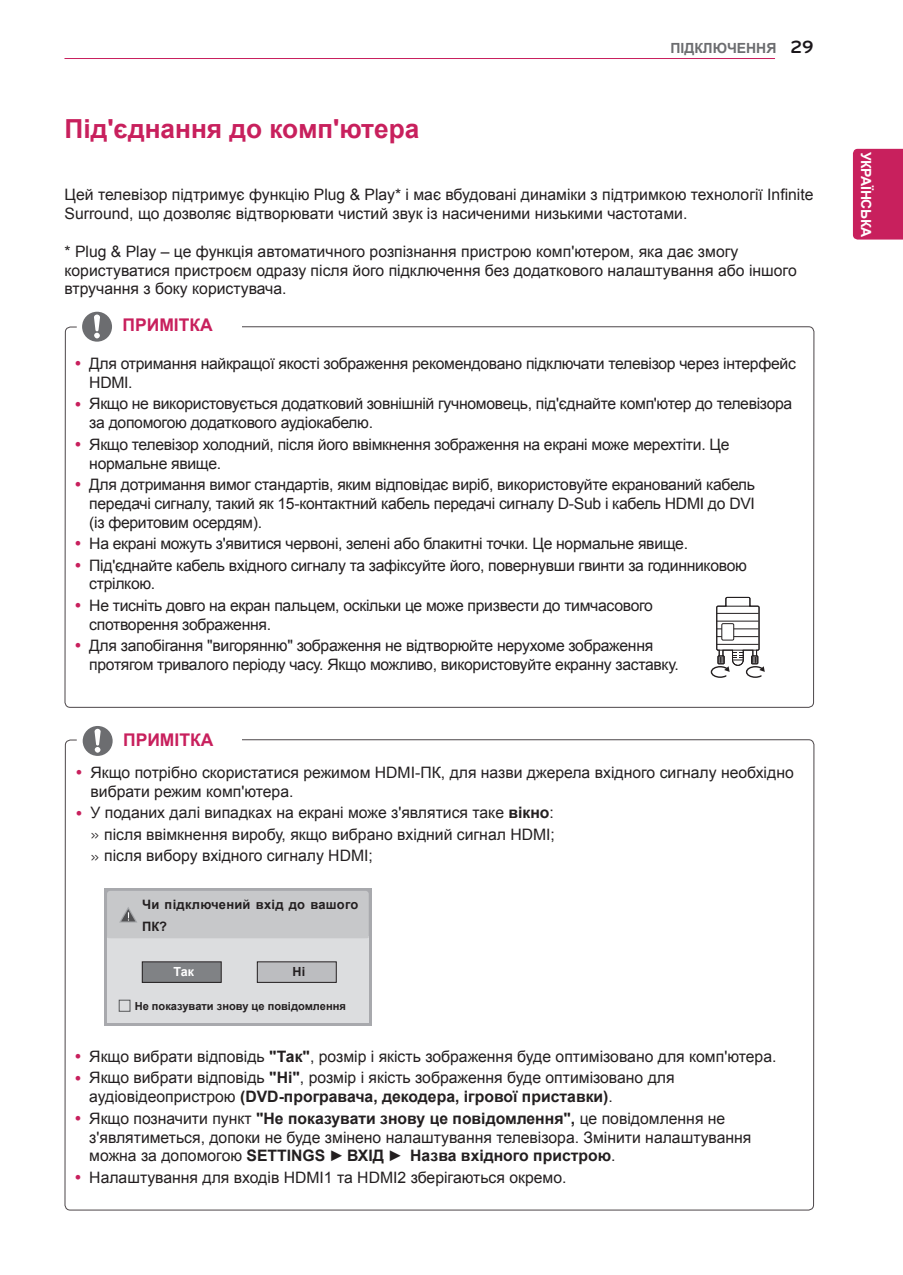
<style>
.page{position:relative;width:903px;height:1275px;background:#fff}
.page>*{position:absolute;margin:0;border:0;box-sizing:border-box;transform-origin:0 0}
.Title-1{font:700 26.25px "Arial";color:#c8205d}
.t1{font:700 17.5px "Arial";color:#c8205d}
.Body-Bullet{font:15.75px/18.9px "Arial";letter-spacing:-.02em;color:#231f20}
.Body-Bullet-2{font:15.75px/18.9px "Arial";color:#231f20}
.Body{font:15.75px/18.9px "Arial";color:#231f20}
.body-_ta_no_arrow{font:15.75px "Arial";color:#231f20}
.t2{font:700 14px "Arial";color:#6c6d70}
.t3{font:700 14px "Arial";letter-spacing:-.02em;color:#fff}
.t4{font:700 12.95px/22.2px "Arial";letter-spacing:.02em;color:#231f20}
.t5{font:700 12.6px "Arial";color:#fff}
.t6{font:700 12.6px "Arial";color:#231f20}
.t7{font:700 11.03px "Arial";color:#231f20}
.s1{font-family:"Bryant LG";font-size:18.38px;color:#1a161a}
.s2{font-weight:700}
.s3{font-family:"Bryant LG"}
.s4{font-family:"Bryant LG";font-weight:700}
</style>
<div class="page">
<div style="left:853px;top:149px;width:50px;height:91px;background:#c8205d"></div>
<hr style="left:64px;top:58px;width:711px;height:1px;background:#c8205d">
<div style="left:104px;top:888px;width:268px;height:138px;background:#a8a9ad"></div>
<div style="left:107px;top:937px;width:262px;height:86px;background:#dcdddf"></div>
<div style="left:107px;top:891px;width:262px;height:47px;background:#c7c8ca"></div>
<div style="left:142px;top:962px;width:79px;height:20px;background:#808285"></div>
<div style="left:257px;top:962px;width:79px;height:20px;background:#bcbdc0"></div>
<div style="left:119px;top:1000px;width:11px;height:12px;border:1px solid #57585a"></div>
<svg style="left:711px;top:596px;width:54px;height:82px"></svg>
<svg style="left:82px;top:312px;width:30px;height:30px"></svg>
<svg style="left:83px;top:726px;width:30px;height:30px"></svg>
<p class="Title-1" style="left:64px;top:112px;width:356px">Під'єднання до комп'ютера</p>
<p class="t2" style="left:670px;top:39px;width:145px">ПІДКЛЮЧЕННЯ <span class="s1">29</span></p>
<p class="Body" style="left:64px;top:185px;width:750px">Цей телевізор підтримує функцію Plug &amp; Play* і має вбудовані динаміки з підтримкою технології Infinite<br>Surround, що дозволяє відтворювати чистий звук із насиченими низькими частотами.</p>
<p class="Body" style="left:64px;top:242px;width:734px">* Plug &amp; Play – це функція автоматичного розпізнання пристрою комп'ютером, яка дає змогу користуватися пристроєм одразу після його підключення без додаткового налаштування або іншого втручання з боку користувача.</p>
<p class="t1" style="left:122px;top:314px;width:92px">ПРИМІТКА</p>
<p class="Body-Bullet" style="left:89px;top:354px;width:708px">Для отримання найкращої якості зображення рекомендовано підключати телевізор через інтерфейс<br>HDMI.</p>
<p class="Body-Bullet" style="left:89px;top:395px;width:704px">Якщо не використовується додатковий зовнішній гучномовець, під'єднайте комп'ютер до телевізора за допомогою додаткового аудіокабелю.</p>
<p class="Body-Bullet" style="left:89px;top:435px;width:642px">Якщо телевізор холодний, після його ввімкнення зображення на екрані може мерехтіти. Це нормальне явище.</p>
<p class="Body-Bullet" style="left:89px;top:475px;width:667px;text-align:justify">Для дотримання вимог стандартів, яким відповідає виріб, використовуйте екранований кабель передачі сигналу, такий як 15-контактний кабель передачі сигналу D-Sub і кабель HDMI до DVI (із феритовим осердям).</p>
<p class="Body-Bullet" style="left:89px;top:534px;width:600px">На екрані можуть з'явитися червоні, зелені або блакитні точки. Це нормальне явище.</p>
<p class="Body-Bullet" style="left:89px;top:556px;width:659px">Під'єднайте кабель вхідного сигналу та зафіксуйте його, повернувши гвинти за годинниковою стрілкою.</p>
<p class="Body-Bullet" style="left:89px;top:596px;width:565px">Не тисніть довго на екран пальцем, оскільки це може призвести до тимчасового спотворення зображення.</p>
<p class="Body-Bullet" style="left:89px;top:636px;width:591px">Для запобігання "вигорянню" зображення не відтворюйте нерухоме зображення протягом тривалого періоду часу. Якщо можливо, використовуйте екранну заставку.</p>
<p class="t1" style="left:123px;top:728px;width:92px">ПРИМІТКА</p>
<p class="Body-Bullet-2" style="left:91px;top:763px;width:705px">Якщо потрібно скористатися режимом HDMI-ПК, для назви джерела вхідного сигналу необхідно вибрати режим комп'ютера.</p>
<p class="Body-Bullet-2" style="left:91px;top:803px;width:465px">У поданих далі випадках на екрані може з'являтися таке <span class="s2">вікно</span>:</p>
<p class="body-_ta_no_arrow" style="left:91px;top:824px;width:466px"><span class="s3">»</span> після ввімкнення виробу, якщо вибрано вхідний сигнал HDMI;</p>
<p class="body-_ta_no_arrow" style="left:91px;top:845px;width:284px"><span class="s3">»</span> після вибору вхідного сигналу HDMI;</p>
<p class="t4" style="left:142px;top:894px;width:218px">Чи підключений вхід до вашого<br>ПК?</p>
<p class="t5" style="left:174px;top:963px;width:22px">Так</p>
<p class="t6" style="left:293px;top:963px;width:14px">Ні</p>
<p class="t7" style="left:135px;top:999px;width:213px">Не показувати знову це повідомлення</p>
<p class="Body-Bullet-2" style="left:89px;top:1047px;width:689px">Якщо вибрати відповідь <span class="s2">"Так"</span>, розмір і якість зображення буде оптимізовано для комп'ютера.</p>
<p class="Body-Bullet-2" style="left:89px;top:1068px;width:587px">Якщо вибрати відповідь <span class="s2">"Ні"</span>, розмір і якість зображення буде оптимізовано для аудіовідеопристрою <span class="s2">(DVD-програвача, декодера, ігрової приставки)</span>.</p>
<p class="Body-Bullet-2" style="left:89px;top:1109px;width:664px">Якщо позначити пункт <span class="s2">"Не показувати знову це повідомлення",</span> це повідомлення не з'являтиметься, допоки не буде змінено налаштування телевізора. Змінити налаштування можна за допомогою <span class="s2">SETTINGS</span> <span class="s4">s</span> <span class="s2">ВХІД</span> <span class="s4">s</span> <span class="s2">Назва вхідного пристрою</span>.</p>
<p class="Body-Bullet-2" style="left:89px;top:1168px;width:479px">Налаштування для входів HDMI1 та HDMI2 зберігаються окремо.</p>
<p class="t3" style="left:875px;top:152px;width:87px;rotate:90deg">УКРАЇНСЬКА</p>
</div>
